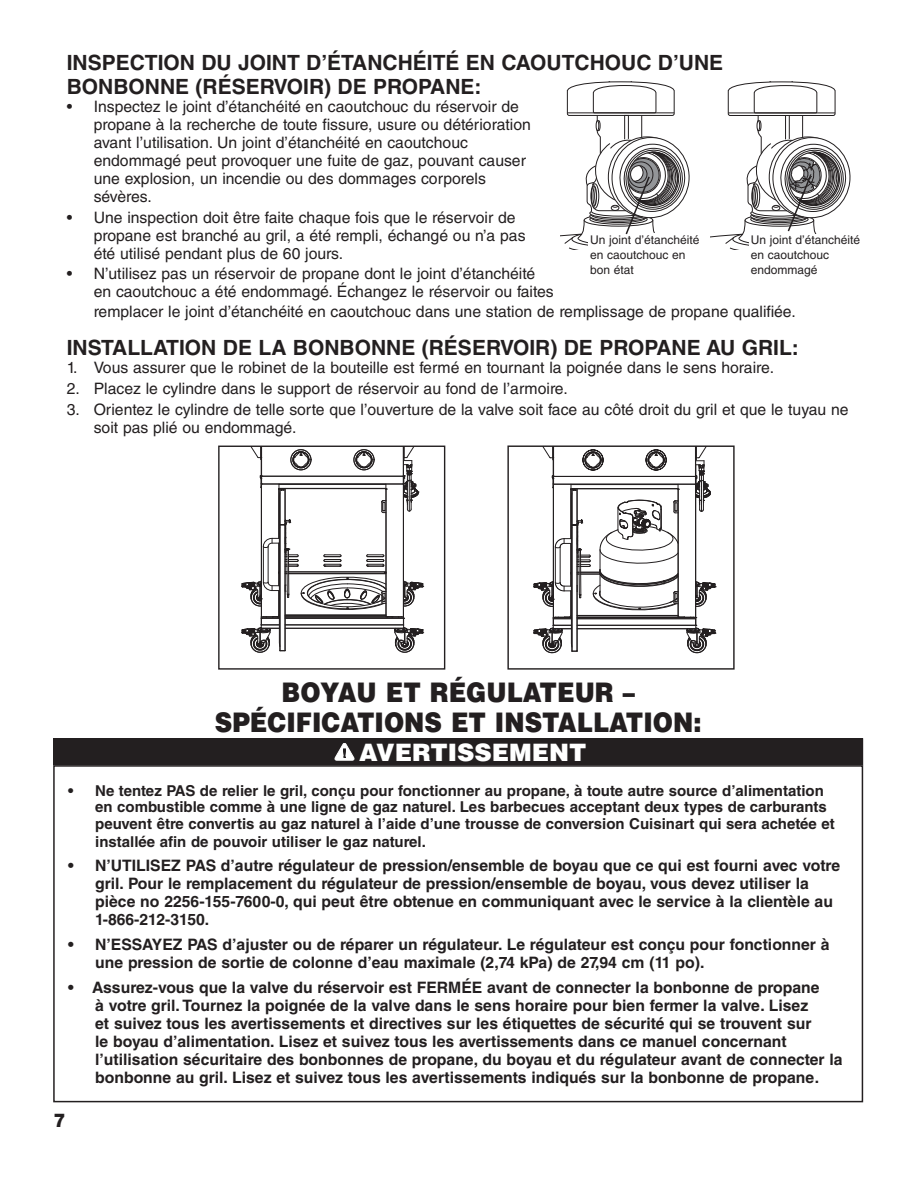
<style>
.page{position:relative;width:918px;height:1188px;background:#fff}
.page>*{position:absolute;margin:0;border:0;box-sizing:border-box;transform-origin:0 0}
.t1{font:900 27px/30px "Helvetica LT Std";color:#231f20;text-align:center;scale:.9 1}
.t2{font:900 24px "Helvetica LT Std";color:#fff}
.t3{font:700 21px/24px "Helvetica LT Std";color:#231f20}
.t4{font:900 18.75px "Helvetica LT Std";color:#231f20;scale:.9 1}
.t5{font:700 15.75px/18px "Helvetica LT Std";color:#231f20}
.t6{font:15.75px/18px "Helvetica LT Std";color:#231f20}
.t7{font:700 15px/16.5px "Helvetica LT Std";color:#231f20}
.t8{font:12px/15px "Helvetica LT Std";color:#231f20}
</style>
<div class="page">
<svg style="left:560px;top:81px;width:130px;height:168px"></svg>
<svg style="left:711px;top:81px;width:140px;height:168px"></svg>
<div style="left:53px;top:765px;width:810px;height:337px;border:2px solid #231f20"></div>
<div style="left:54px;top:739px;width:809px;height:26px;background:#231f20"></div>
<svg style="left:335px;top:743px;width:19px;height:17px"></svg>
<div style="left:53px;top:738px;width:810px;height:27px;border:1px solid #231f20"></div>
<svg style="left:242px;top:448px;width:182px;height:205px"></svg>
<div style="left:218px;top:446px;width:227px;height:224px;border:1px solid #231f20"></div>
<svg style="left:534px;top:447px;width:182px;height:207px"></svg>
<div style="left:507px;top:445px;width:228px;height:225px;border:1px solid #231f20"></div>
<h3 class="t3" style="left:67px;top:53px;width:658px">INSPECTION DU JOINT D’ÉTANCHÉITÉ EN CAOUTCHOUC D’UNE<br>BONBONNE (RÉSERVOIR) DE PROPANE:</h3>
<p class="t6" style="left:94px;top:99px;width:439px;text-indent:-27px">• Inspectez le joint d’étanchéité en caoutchouc du réservoir de propane à la recherche de toute fissure, usure ou détérioration avant l’utilisation. Un joint d’étanchéité en caoutchouc endommagé peut provoquer une fuite de gaz, pouvant causer une explosion, un incendie ou des dommages corporels sévères.</p>
<p class="t6" style="left:94px;top:210px;width:433px;text-indent:-27px">• Une inspection doit être faite chaque fois que le réservoir de propane est branché au gril, a été rempli, échangé ou n’a pas été utilisé pendant plus de 60 jours.</p>
<p class="t6" style="left:94px;top:267px;width:462px;text-indent:-27px">• N’utilisez pas un réservoir de propane dont le joint d’étanchéité en caoutchouc a été endommagé. Échangez le réservoir ou faites</p>
<p class="t6" style="left:94px;top:304px;width:704px">remplacer le joint d’étanchéité en caoutchouc dans une station de remplissage de propane qualifiée.</p>
<h3 class="t3" style="left:67px;top:338px;width:734px">INSTALLATION DE LA BONBONNE (RÉSERVOIR) DE PROPANE AU GRIL:</h3>
<p class="t6" style="left:67px;top:360px;width:709px">1. Vous assurer que le robinet de la bouteille est fermé en tournant la poignée dans le sens horaire.</p>
<p class="t6" style="left:67px;top:381px;width:503px">2. Placez le cylindre dans le support de réservoir au fond de l’armoire.</p>
<p class="t6" style="left:94px;top:402px;width:757px;text-indent:-27px">3. Orientez le cylindre de telle sorte que l’ouverture de la valve soit face au côté droit du gril et que le tuyau ne soit pas plié ou endommagé.</p>
<p class="t8" style="left:590px;top:233px;width:111px">Un joint d’étanchéité en caoutchouc en bon état</p>
<p class="t8" style="left:751px;top:234px;width:111px">Un joint d’étanchéité en caoutchouc endommagé</p>
<h1 class="t1" style="left:215px;top:680px;width:542px">BOYAU ET RÉGULATEUR –<br>SPÉCIFICATIONS ET INSTALLATION:</h1>
<h2 class="t2" style="left:359px;top:743px;width:229px">AVERTISSEMENT</h2>
<p class="t7" style="left:95px;top:784px;width:741px;text-indent:-27px">• Ne tentez PAS de relier le gril, conçu pour fonctionner au propane, à toute autre source d’alimentation en combustible comme à une ligne de gaz naturel. Les barbecues acceptant deux types de carburants peuvent être convertis au gaz naturel à l’aide d’une trousse de conversion Cuisinart qui sera achetée et</p>
<p class="t7" style="left:95px;top:835px;width:332px">installée afin de pouvoir utiliser le gaz naturel.</p>
<p class="t5" style="left:95px;top:859px;width:746px;text-indent:-27px">• N’UTILISEZ PAS d’autre régulateur de pression/ensemble de boyau que ce qui est fourni avec votre gril. Pour le remplacement du régulateur de pression/ensemble de boyau, vous devez utiliser la pièce no 2256-155-7600-0, qui peut être obtenue en communiquant avec le service à la clientèle au 1-866-212-3150.</p>
<p class="t5" style="left:95px;top:937px;width:736px;text-indent:-27px">• N’ESSAYEZ PAS d’ajuster ou de réparer un régulateur. Le régulateur est conçu pour fonctionner à une pression de sortie de colonne d’eau maximale (2,74 kPa) de 27,94 cm (11 po).</p>
<p class="t5" style="left:95px;top:980px;width:749px;text-indent:-27px">• Assurez-vous que la valve du réservoir est FERMÉE avant de connecter la bonbonne de propane<br>à votre gril. Tournez la poignée de la valve dans le sens horaire pour bien fermer la valve. Lisez<br>et suivez tous les avertissements et directives sur les étiquettes de sécurité qui se trouvent sur<br>le boyau d’alimentation. Lisez et suivez tous les avertissements dans ce manuel concernant l’utilisation sécuritaire des bonbonnes de propane, du boyau et du régulateur avant de connecter la bonbonne au gril. Lisez et suivez tous les avertissements indiqués sur la bonbonne de propane.</p>
<p class="t4" style="left:54px;top:1114px;width:14px">7</p>
</div>
